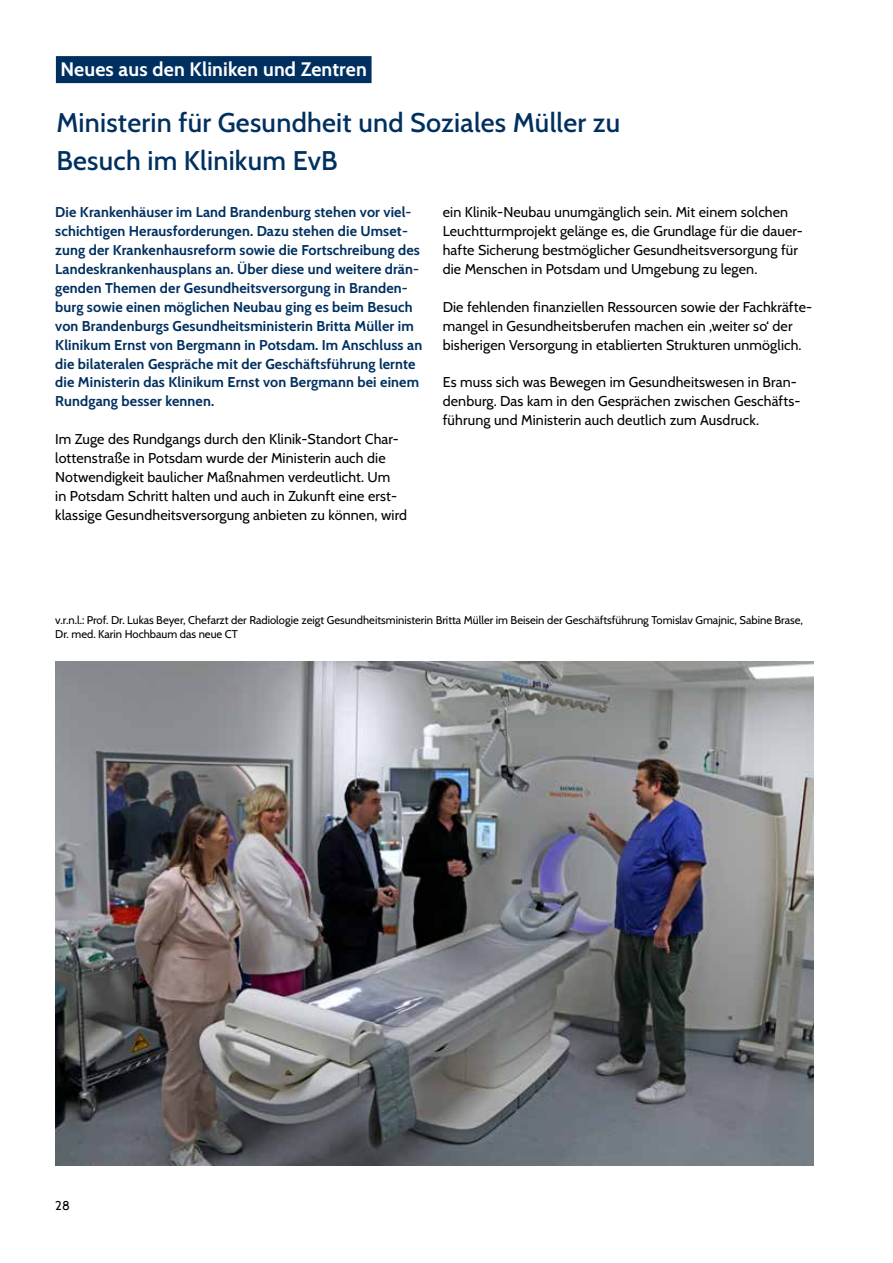
<style>
.page{position:relative;width:893px;height:1263px;background:#fff}
.page>*{position:absolute;margin:0;border:0;box-sizing:border-box;transform-origin:0 0}
.t1{font:500 27px/37.8px "Cabin";letter-spacing:.01em;color:#003060}
.t2{font:700 19.5px "Cabin";letter-spacing:.01em;color:#fff}
.t3{font:14.25px/18.9px "Cabin";letter-spacing:.01em;color:#000}
.t4{font:700 14.25px/18.9px "Cabin";letter-spacing:.01em;color:#003060}
.t5{font:12.75px "Cabin";color:#000}
.t6{font:11.25px/14.2px "Cabin";color:#000}
</style>
<div class="page">
<div style="left:56px;top:56px;width:316px;height:27px;background:#003060"></div>
<img style="left:55px;top:662px;width:758px;height:503px">
<h2 class="t2" style="left:60px;top:53px;width:308px">Neues aus den Kliniken und Zentren</h2>
<h1 class="t1" style="left:56px;top:102px;width:565px">Ministerin für Gesundheit und Soziales Müller zu<br>Besuch im Klinikum EvB</h1>
<p class="t4" style="left:55px;top:202px;width:368px">Die Krankenhäuser im Land Brandenburg stehen vor viel&shy;schichtigen Herausforderungen. Dazu stehen die Umset&shy;zung der Krankenhausreform sowie die Fortschreibung des Landeskrankenhausplans an. Über diese und weitere drän&shy;genden Themen der Gesundheitsversorgung in Branden&shy;burg sowie einen möglichen Neubau ging es beim Besuch von Brandenburgs Gesundheitsministerin Britta Müller im Klinikum Ernst von Bergmann in Potsdam. Im Anschluss an die bilateralen Gespräche mit der Geschäftsführung lernte die Ministerin das Klinikum Ernst von Bergmann bei einem Rundgang besser kennen.</p>
<p class="t3" style="left:55px;top:429px;width:353px">Im Zuge des Rundgangs durch den Klinik-Standort Char&shy;lottenstraße in Potsdam wurde der Ministerin auch die Notwendigkeit baulicher Maßnahmen verdeutlicht. Um<br>in Potsdam Schritt halten und auch in Zukunft eine erst&shy;klassige Gesundheitsversorgung anbieten zu können, wird</p>
<p class="t3" style="left:443px;top:202px;width:362px">ein Klinik-Neubau unumgänglich sein. Mit einem solchen Leuchtturmprojekt gelänge es, die Grundlage für die dauer&shy;hafte Sicherung bestmöglicher Gesundheitsversorgung für die Menschen in Potsdam und Umgebung zu legen.</p>
<p class="t3" style="left:443px;top:296px;width:371px">Die fehlenden finanziellen Ressourcen sowie der Fachkräfte&shy;mangel in Gesundheitsberufen machen ein ‚weiter so‘ der bisherigen Versorgung in etablierten Strukturen unmöglich.</p>
<p class="t3" style="left:443px;top:372px;width:359px">Es muss sich was Bewegen im Gesundheitswesen in Bran&shy;denburg. Das kam in den Gesprächen zwischen Geschäfts&shy;führung und Ministerin auch deutlich zum Ausdruck.</p>
<p class="t6" style="left:55px;top:612px;width:749px">v.r.n.l.: Prof. Dr. Lukas Beyer, Chefarzt der Radiologie zeigt Gesundheitsministerin Britta Müller im Beisein der Geschäftsführung Tomislav Gmajnic, Sabine Brase,<br>Dr. med. Karin Hochbaum das neue CT</p>
<p class="t5" style="left:55px;top:1195px;width:16px">28</p>
</div>
